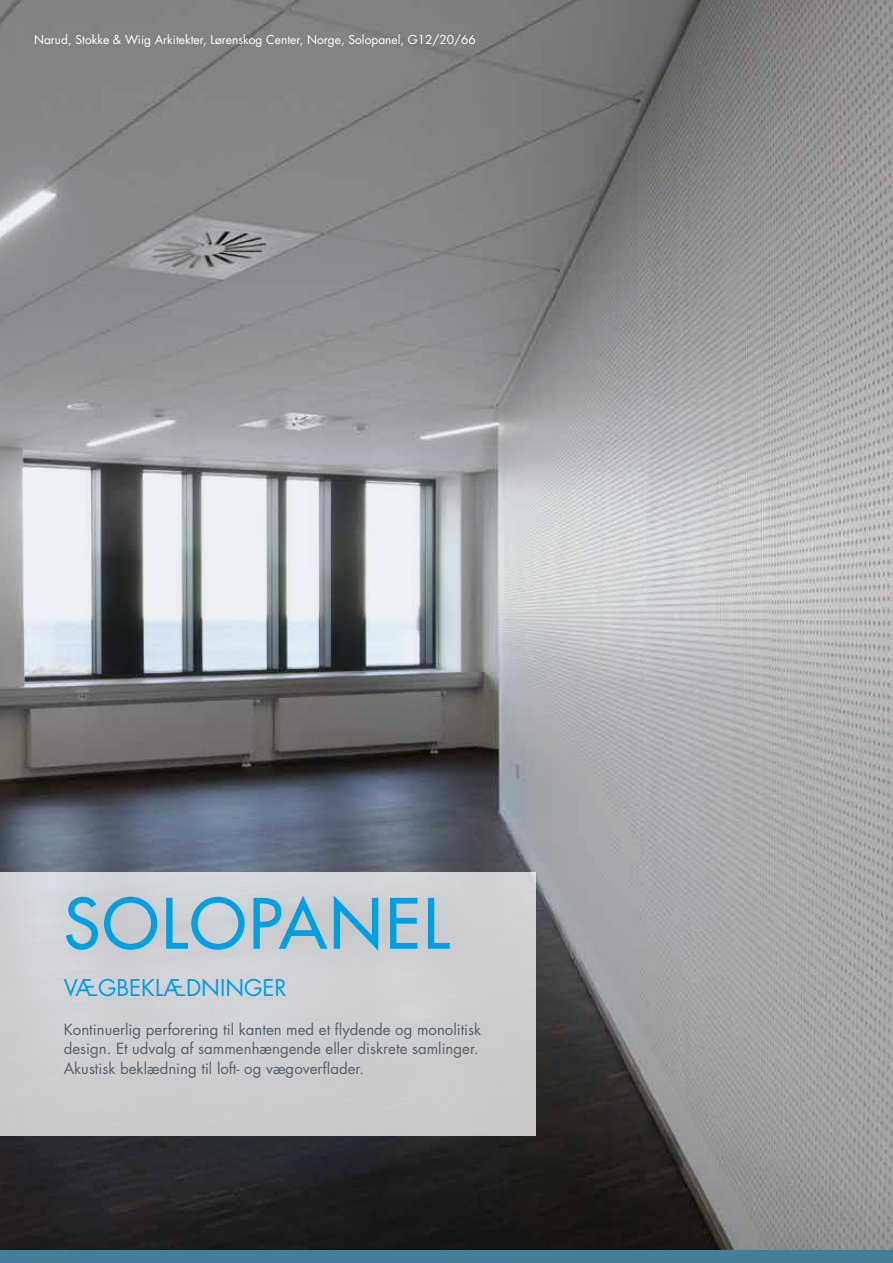
<style>
.page{position:relative;width:893px;height:1263px;background:#fff}
.page>*{position:absolute;margin:0;border:0;box-sizing:border-box;transform-origin:0 0}
.t1{font:500 67.5px "Futura Std";letter-spacing:.04em;color:#009fe3}
.t2{font:22.5px "Futura Std";color:#009fe3}
.t3{font:15px/19.5px "Futura Std";color:#54616c}
.t4{font:12px "Futura Std";color:#fff}
</style>
<div class="page">
<img style="left:0;top:0;width:893px;height:1250px">
<div style="left:0;top:1250px;width:893px;height:13px;background:#447e9b"></div>
<div style="left:0;top:872px;width:536px;height:263px;background:#cccdcf"></div>
<div style="left:34px;top:863px;width:447px;height:121px;background:#000;opacity:.17"></div>
<p class="t4" style="left:34px;top:32px;width:443px">Narud, Stokke &amp; Wiig Arkitekter, Lørenskog Center, Norge, Solopanel, G12/20/66</p>
<h1 class="t1" style="left:64px;top:881px;width:387px">SOLOPANEL</h1>
<h2 class="t2" style="left:64px;top:973px;width:225px">VÆGBEKLÆDNINGER</h2>
<p class="t3" style="left:64px;top:1020px;width:419px">Kontinuerlig perforering til kanten med et flydende og monolitisk design. Et udvalg af sammenhængende eller diskrete samlinger.<br>Akustisk beklædning til loft- og vægoverflader.</p>
</div>
